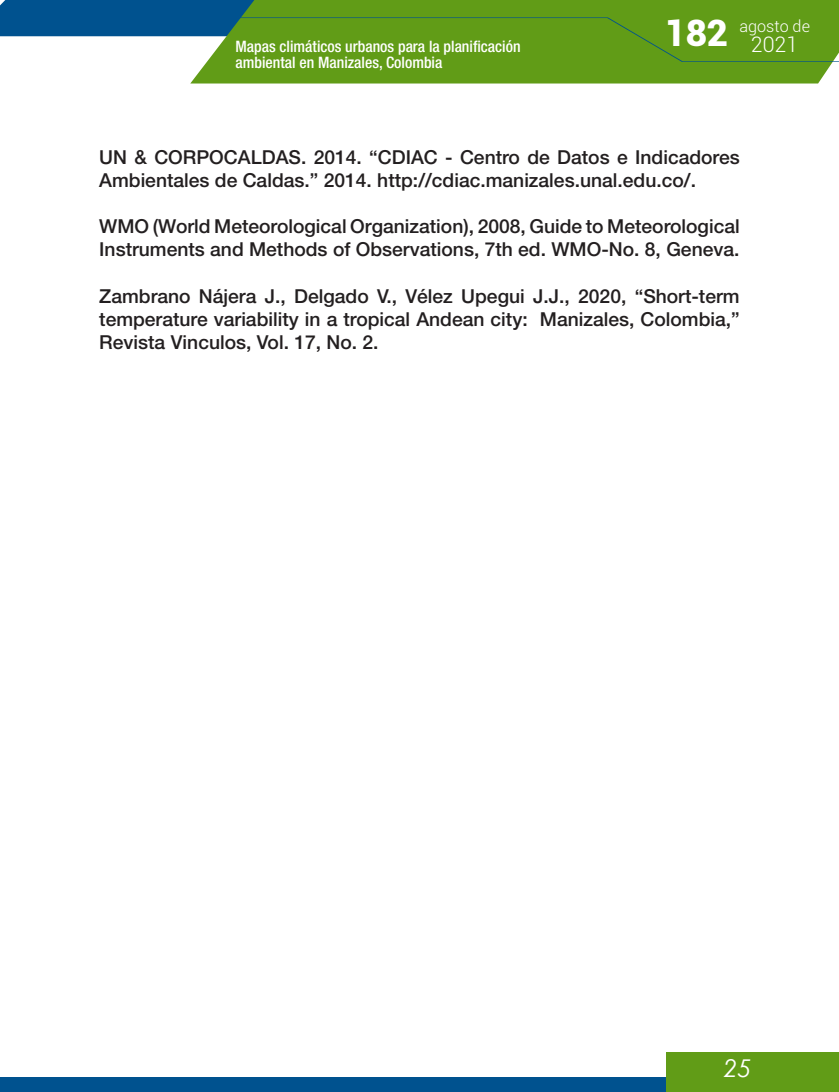
<style>
.page{position:relative;width:839px;height:1092px;background:#fff}
.page>*{position:absolute;margin:0;border:0;box-sizing:border-box;transform-origin:0 0}
.t1{font:900 36.4px "Roboto";color:#fff}
.t2{font:italic 24.5px "Century Gothic";color:#fff}
.t3{font:300 21.35px "Roboto";color:#fff}
.contenidos{font:500 19.25px/23.1px "Helvetica Neue";color:#231f20}
.t4{font:300 16.28px "Roboto";color:#fff}
.t5{font:500 condensed 15.75px "Helvetica Neue";color:#fff}
</style>
<div class="page">
<div style="left:0;top:1077px;width:822px;height:14px;background:#00528f"></div>
<div style="left:190px;top:0;width:648px;height:83px;background:#619c17"></div>
<div style="left:190px;top:17px;width:648px;height:45px;background:#619c17"></div>
<svg style="left:0;top:0;width:350px;height:53px"></svg>
<div style="left:665px;top:1051px;width:173px;height:40px;background:#619c17"></div>
<p class="t5" style="left:235px;top:37px;width:286px">Mapas climáticos urbanos para la planificación</p>
<p class="t5" style="left:235px;top:52px;width:208px">ambiental en Manizales, Colombia</p>
<h1 class="t1" style="left:664px;top:8px;width:65px">182</h1>
<p class="t4" style="left:739px;top:14px;width:72px">agosto de</p>
<p class="t3" style="left:750px;top:29px;width:49px">2021</p>
<p class="contenidos" style="left:99px;top:145px;width:641px">UN &amp; CORPOCALDAS. 2014. “CDIAC - Centro de Datos e Indicadores<br>Ambientales de Caldas.” 2014. http://cdiac.manizales.unal.edu.co/.</p>
<p class="contenidos" style="left:99px;top:215px;width:641px">WMO (World Meteorological Organization), 2008, Guide to Meteorological<br>Instruments and Methods of Observations, 7th ed. WMO-No. 8, Geneva.</p>
<p class="contenidos" style="left:99px;top:284px;width:641px;text-align:justify">Zambrano Nájera J., Delgado V., Vélez Upegui J.J., 2020, “Short-term temperature variability in a tropical Andean city: Manizales, Colombia,” Revista Vinculos, Vol. 17, No. 2.</p>
<p class="t2" style="left:724px;top:1050px;width:29px">25</p>
</div>
